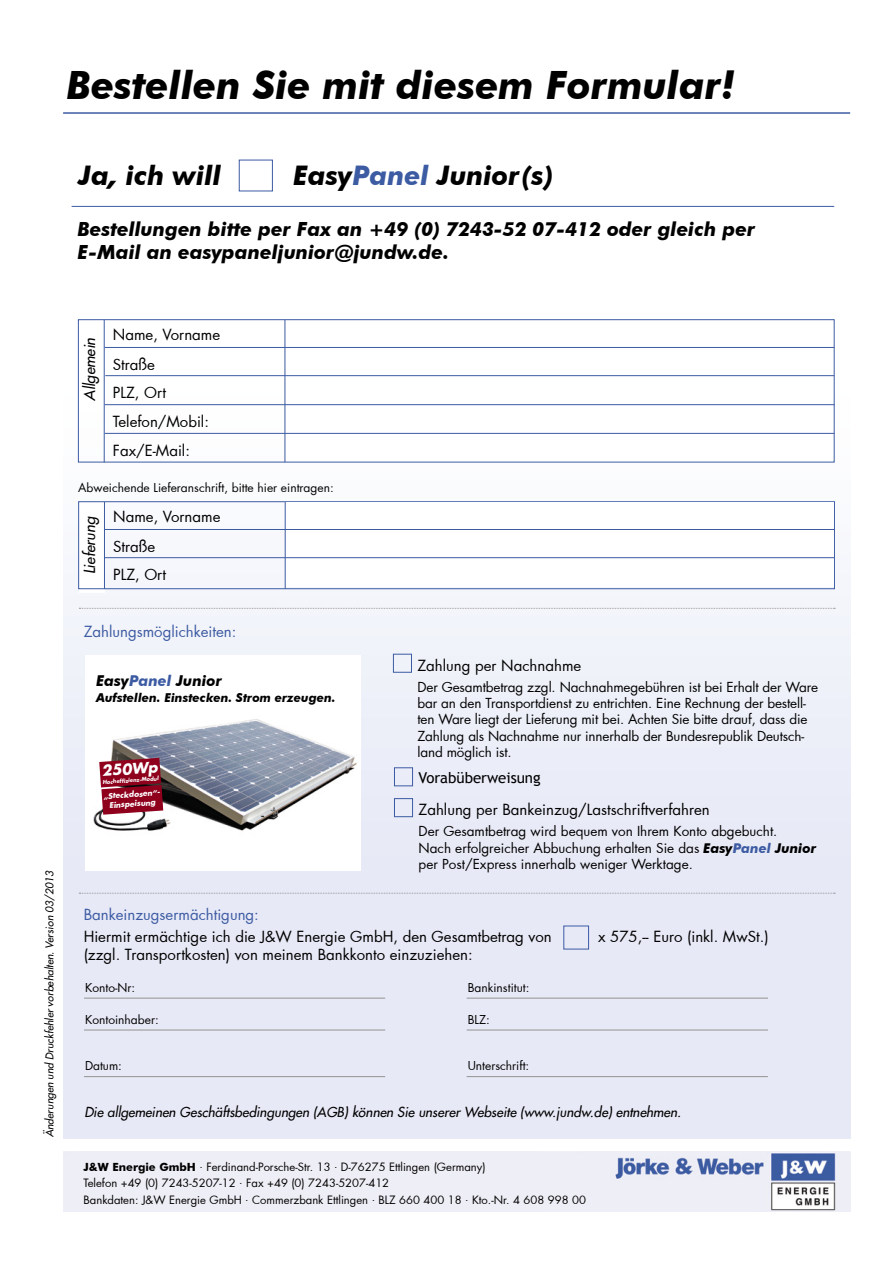
<style>
.page{position:relative;width:893px;height:1263px;background:#fff}
.page>*{position:absolute;margin:0;border:0;box-sizing:border-box;transform-origin:0 0}
.t1{font:italic 700 39px "Futura BT";color:#000}
.t2{font:italic 700 27px "Futura BT";color:#000}
.t3{font:italic 700 19.5px/23.4px "Futura BT";color:#000}
.t4{font:15px/29.7px "Futura";color:#000}
.t5{font:15px "Futura";color:#3c5ba3}
.t6{font:italic 15px "Futura 2";color:#000}
.t7{font:15px "Trebuchet MS";color:#000}
.t8{font:italic 700 15px "Futura BT";color:#000}
.t9{font:italic 700 14.55px "Futura";color:#fff}
.t10{font:13.5px/16.2px "Futura";letter-spacing:-.01em;color:#000}
.t11{font:italic 13.5px "Futura 2";color:#000}
.t12{font:italic 700 12.3px "Futura BT";color:#000}
.t13{font:12px "Futura";color:#000}
.t14{font:11.25px/16.5px "Futura";color:#000}
.t15{font:italic 10.5px "Futura 2";color:#000}
.t16{font:italic 700 7.5px/9.3px "Futura";color:#fff;text-align:center}
.t17{font:italic 700 5.25px "Futura";color:#fff}
.s1{color:#3c5ba3}
.s2{font-family:"Futura BT";font-weight:700;font-style:italic}
.s3{font-family:"Futura BT";font-weight:700;font-style:italic;color:#3c5ba3}
.s4{font-family:"Futura BT";font-weight:700}
</style>
<div class="page">
<img style="left:63px;top:1152px;width:787px;height:59px">
<img style="left:64px;top:159px;width:786px;height:979px">
<div style="left:78px;top:320px;width:26px;height:91px;background:#fff"></div>
<div style="left:285px;top:320px;width:549px;height:142px;background:#fff"></div>
<div style="left:78px;top:319px;width:756px;height:143px;border:1px solid #3c5ba3"></div>
<hr style="left:104px;top:320px;width:1px;height:142px;background:#3c5ba3">
<hr style="left:105px;top:347px;width:729px;height:1px;background:#3c5ba3">
<hr style="left:285px;top:320px;width:1px;height:142px;background:#3c5ba3">
<hr style="left:105px;top:375px;width:729px;height:1px;background:#3c5ba3">
<svg style="left:79px;top:608px;width:756px;height:1px"></svg>
<div style="left:393px;top:654px;width:19px;height:19px;border:1px solid #3c5ba3"></div>
<div style="left:394px;top:767px;width:19px;height:19px;border:1px solid #3c5ba3"></div>
<hr style="left:84px;top:998px;width:301px;height:1px;background:#939393">
<hr style="left:467px;top:998px;width:301px;height:1px;background:#939393">
<hr style="left:467px;top:1030px;width:301px;height:1px;background:#939393">
<svg style="left:79px;top:893px;width:756px;height:1px"></svg>
<hr style="left:84px;top:1076px;width:301px;height:1px;background:#939393">
<hr style="left:467px;top:1076px;width:301px;height:1px;background:#939393">
<hr style="left:84px;top:1030px;width:301px;height:1px;background:#939393">
<div style="left:394px;top:798px;width:19px;height:19px;border:1px solid #3c5ba3"></div>
<hr style="left:105px;top:404px;width:729px;height:1px;background:#3c5ba3">
<hr style="left:105px;top:433px;width:729px;height:1px;background:#3c5ba3">
<div style="left:85px;top:655px;width:276px;height:215px;background:#fff"></div>
<img style="left:93px;top:719px;width:264px;height:112px">
<div style="left:79px;top:502px;width:26px;height:91px;background:#fff"></div>
<div style="left:78px;top:501px;width:757px;height:88px;border:1px solid #3c5ba3"></div>
<div style="left:285px;top:503px;width:549px;height:84px;background:#fff"></div>
<hr style="left:104px;top:502px;width:1px;height:87px;background:#3c5ba3">
<hr style="left:105px;top:529px;width:730px;height:1px;background:#3c5ba3">
<hr style="left:285px;top:502px;width:1px;height:87px;background:#3c5ba3">
<hr style="left:105px;top:557px;width:730px;height:1px;background:#3c5ba3">
<hr style="left:63px;top:112px;width:787px;height:2px;background:#3c5ba3">
<svg style="left:99px;top:758px;width:64px;height:57px;background:#931a33"></svg>
<hr style="left:72px;top:206px;width:762px;height:1px;background:#3c5ba3">
<div style="left:239px;top:160px;width:34px;height:31px;border:1px solid #3c5ba3"></div>
<div style="left:563px;top:926px;width:26px;height:23px;border:1px solid #3c5ba3"></div>
<h1 class="t1" style="left:67px;top:61px;width:670px">Bestellen Sie mit diesem Formular!</h1>
<h2 class="t2" style="left:78px;top:159px;width:144px">Ja, ich will</h2>
<h2 class="t2" style="left:293px;top:159px;width:262px">Easy<span class="s1">Panel</span> Junior(s)</h2>
<h3 class="t3" style="left:78px;top:217px;width:679px">Bestellungen bitte per Fax an +49 (0) 7243-52 07-412 oder gleich per<br>E-Mail an easypaneljunior@jundw.de.</h3>
<p class="t15" style="left:43px;top:1137px;width:268px;rotate:-90deg">Änderungen und Druckfehler vorbehalten. Version 03/2013</p>
<p class="t6" style="left:80px;top:401px;width:65px;rotate:-90deg">Allgemein</p>
<p class="t4" style="left:113px;top:320px;width:109px">Name, Vorname</p>
<p class="t4" style="left:113px;top:350px;width:44px">Straße</p>
<p class="t4" style="left:113px;top:377px;width:55px">PLZ, Ort</p>
<p class="t4" style="left:113px;top:406px;width:98px">Telefon/Mobil:<br>Fax/E-Mail:</p>
<p class="t13" style="left:78px;top:479px;width:257px">Abweichende Lieferanschrift, bitte hier eintragen:</p>
<p class="t6" style="left:80px;top:574px;width:59px;rotate:-90deg">Lieferung</p>
<p class="t4" style="left:113px;top:502px;width:109px">Name, Vorname<br>Straße</p>
<p class="t4" style="left:113px;top:559px;width:55px">PLZ, Ort</p>
<p class="t5" style="left:84px;top:621px;width:154px">Zahlungsmöglichkeiten:</p>
<p class="t8" style="left:96px;top:672px;width:127px">Easy<span class="s1">Panel</span> Junior</p>
<p class="t12" style="left:96px;top:690px;width:241px">Aufstellen. Einstecken. Strom erzeugen.</p>
<p class="t9" style="left:101px;top:760px;width:58px;rotate:-4deg">250Wp</p>
<p class="t17" style="left:102px;top:778px;width:58px;rotate:-4deg">Hocheffizienz-Modul</p>
<p class="t16" style="left:103px;top:791px;width:58px;rotate:-4deg">„Steckdosen“-<br>Einspeisung</p>
<p class="t4" style="left:417px;top:650px;width:165px">Zahlung per Nachnahme</p>
<p class="t10" style="left:417px;top:679px;width:402px">Der Gesamtbetrag zzgl. Nachnahmegebühren ist bei Erhalt der Ware bar an den Transportdienst zu entrichten. Eine Rechnung der bestell&shy;ten Ware liegt der Lieferung mit bei. Achten Sie bitte drauf, dass die Zahlung als Nachnahme nur innerhalb der Bundesrepublik Deutsch&shy;land möglich ist.</p>
<p class="t7" style="left:419px;top:769px;width:124px">Vorabüberweisung</p>
<p class="t4" style="left:419px;top:795px;width:293px">Zahlung per Bankeinzug/Lastschriftverfahren</p>
<p class="t10" style="left:419px;top:823px;width:399px">Der Gesamtbetrag wird bequem von Ihrem Konto abgebucht.<br>Nach erfolgreicher Abbuchung erhalten Sie das <span class="s2">Easy</span><span class="s3">Panel</span> <span class="s2">Junior </span>per Post/Express innerhalb weniger Werktage.</p>
<p class="t5" style="left:84px;top:904px;width:177px">Bankeinzugsermächtigung:</p>
<p class="t4" style="left:84px;top:921px;width:470px">Hiermit ermächtige ich die J&amp;W Energie GmbH, den Gesamtbetrag von</p>
<p class="t4" style="left:598px;top:921px;width:172px">x 575,-- Euro (inkl. MwSt.)</p>
<p class="t4" style="left:84px;top:939px;width:391px">(zzgl. Transportkosten) von meinem Bankkonto einzuziehen:</p>
<p class="t13" style="left:85px;top:979px;width:52px">Konto-Nr:</p>
<p class="t13" style="left:468px;top:979px;width:63px">Bankinstitut:</p>
<p class="t13" style="left:468px;top:1011px;width:24px">BLZ:</p>
<p class="t13" style="left:85px;top:1058px;width:38px">Datum:</p>
<p class="t13" style="left:468px;top:1058px;width:63px">Unterschrift:</p>
<p class="t13" style="left:85px;top:1011px;width:75px">Kontoinhaber:</p>
<p class="t11" style="left:84px;top:1103px;width:598px">Die allgemeinen Geschäftsbedingungen (AGB) können Sie unserer Webseite (www.jundw.de) entnehmen.</p>
<p class="t14" style="left:84px;top:1158px;width:504px"><span class="s4">J&amp;W Energie GmbH</span> . Ferdinand-Porsche-Str. 13 . D-76275 Ettlingen (Germany)<br>Telefon +49 (0) 7243-5207-12 . Fax +49 (0) 7243-5207-412<br>Bankdaten: J&amp;W Energie GmbH . Commerzbank Ettlingen . BLZ 660 400 18 . Kto.-Nr. 4 608 998 00</p>
</div>
